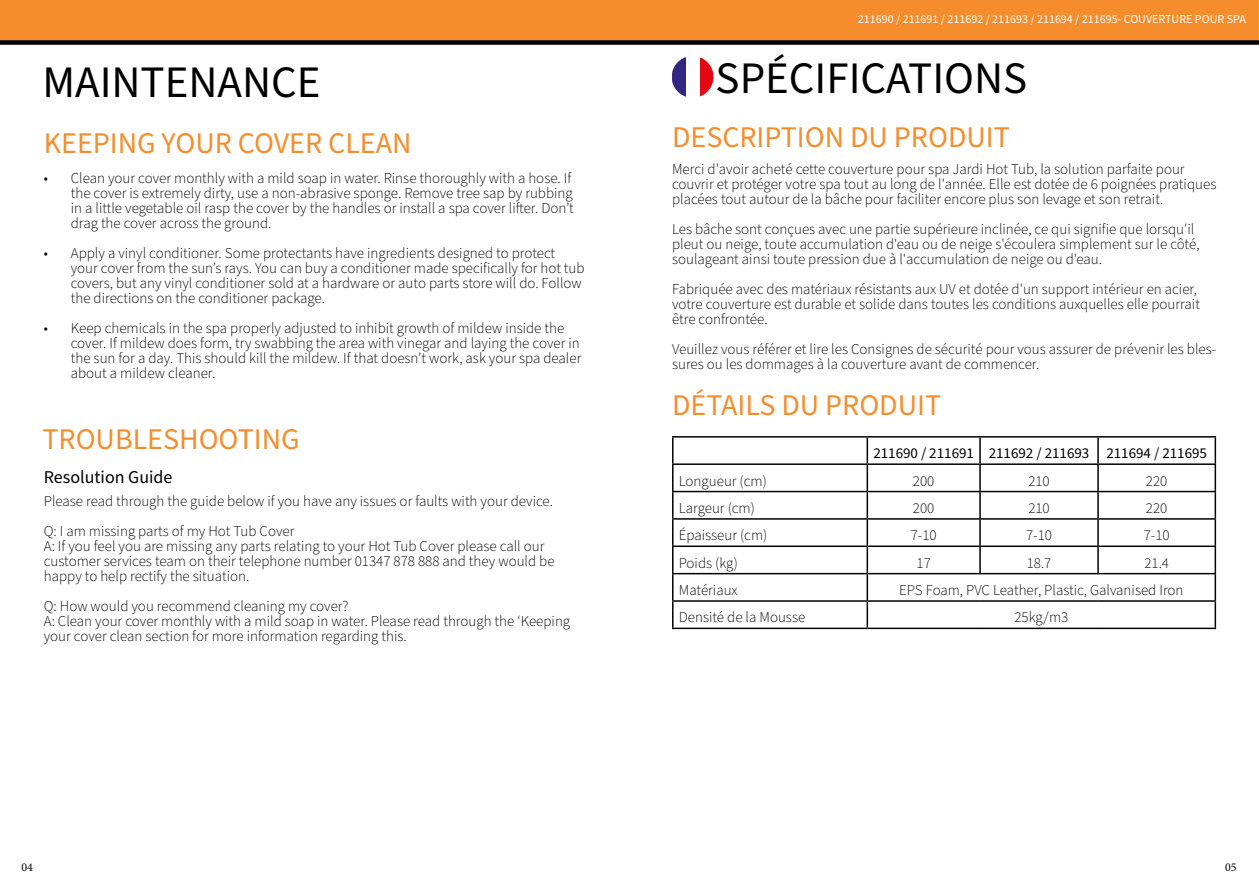
<style>
.page{position:relative;width:1259px;height:893px;background:#fff}
.page>*{position:absolute;margin:0;border:0;box-sizing:border-box;transform-origin:0 0}
.t1{font:45px "Source Sans Pro";color:#000}
.t2{font:30px "Source Sans Pro";color:#f68d2c}
.t3{font:18px "Source Sans Pro";color:#000}
.t4{font:300 15px/15px "Source Sans Pro";color:#000}
.t5{font:15px "Source Sans Pro";color:#000}
.t6{font:12px "Source Sans Pro";color:#fff}
.t7{font:12px "Minion Pro";color:#000}
</style>
<div class="page">
<div style="left:0;top:0;width:1259px;height:43px;background:#f68d2c"></div>
<div style="left:0;top:40px;width:1259px;height:5px;background:#000"></div>
<svg style="left:700px;top:57px;width:13px;height:40px"></svg>
<svg style="left:672px;top:57px;width:13px;height:40px"></svg>
<hr style="left:672px;top:436px;width:195px;height:2px;background:#000">
<hr style="left:867px;top:436px;width:113px;height:2px;background:#000">
<hr style="left:866px;top:438px;width:2px;height:25px;background:#000">
<hr style="left:980px;top:436px;width:118px;height:2px;background:#000">
<hr style="left:1098px;top:436px;width:118px;height:2px;background:#000">
<hr style="left:1214px;top:438px;width:2px;height:25px;background:#000">
<hr style="left:672px;top:463px;width:195px;height:2px;background:#000">
<hr style="left:867px;top:463px;width:113px;height:2px;background:#000">
<hr style="left:866px;top:465px;width:2px;height:26px;background:#000">
<hr style="left:980px;top:463px;width:118px;height:2px;background:#000">
<hr style="left:1098px;top:463px;width:118px;height:2px;background:#000">
<hr style="left:1214px;top:465px;width:2px;height:26px;background:#000">
<hr style="left:672px;top:491px;width:195px;height:1px;background:#000">
<hr style="left:867px;top:491px;width:113px;height:1px;background:#000">
<hr style="left:866px;top:492px;width:2px;height:26px;background:#000">
<hr style="left:980px;top:491px;width:118px;height:1px;background:#000">
<hr style="left:1098px;top:491px;width:118px;height:1px;background:#000">
<hr style="left:1214px;top:492px;width:2px;height:26px;background:#000">
<hr style="left:672px;top:518px;width:195px;height:2px;background:#000">
<hr style="left:867px;top:518px;width:113px;height:2px;background:#000">
<hr style="left:866px;top:520px;width:2px;height:25px;background:#000">
<hr style="left:980px;top:518px;width:118px;height:2px;background:#000">
<hr style="left:1098px;top:518px;width:118px;height:2px;background:#000">
<hr style="left:1214px;top:520px;width:2px;height:25px;background:#000">
<hr style="left:672px;top:545px;width:195px;height:2px;background:#000">
<hr style="left:867px;top:545px;width:113px;height:2px;background:#000">
<hr style="left:866px;top:547px;width:2px;height:26px;background:#000">
<hr style="left:980px;top:545px;width:118px;height:2px;background:#000">
<svg style="left:979px;top:438px;width:1px;height:135px"></svg>
<hr style="left:1098px;top:545px;width:118px;height:2px;background:#000">
<svg style="left:1097px;top:438px;width:1px;height:135px"></svg>
<hr style="left:1214px;top:547px;width:2px;height:26px;background:#000">
<hr style="left:672px;top:573px;width:195px;height:1px;background:#000">
<hr style="left:867px;top:573px;width:113px;height:1px;background:#000">
<hr style="left:866px;top:574px;width:2px;height:26px;background:#000">
<hr style="left:980px;top:573px;width:118px;height:1px;background:#000">
<hr style="left:1098px;top:573px;width:118px;height:1px;background:#000">
<hr style="left:1214px;top:574px;width:2px;height:26px;background:#000">
<hr style="left:672px;top:600px;width:195px;height:2px;background:#000">
<svg style="left:672px;top:438px;width:1px;height:190px"></svg>
<hr style="left:867px;top:600px;width:113px;height:2px;background:#000">
<hr style="left:866px;top:602px;width:2px;height:26px;background:#000">
<hr style="left:980px;top:600px;width:118px;height:2px;background:#000">
<hr style="left:1098px;top:600px;width:118px;height:2px;background:#000">
<hr style="left:1214px;top:602px;width:2px;height:26px;background:#000">
<hr style="left:672px;top:628px;width:195px;height:1px;background:#000">
<hr style="left:867px;top:628px;width:113px;height:1px;background:#000">
<hr style="left:980px;top:628px;width:118px;height:1px;background:#000">
<hr style="left:1098px;top:628px;width:118px;height:1px;background:#000">
<h1 class="t1" style="left:43px;top:52px;width:279px">MAINTENANCE</h1>
<h2 class="t2" style="left:44px;top:123px;width:369px">KEEPING YOUR COVER CLEAN</h2>
<p class="t4" style="left:71px;top:171px;width:504px;text-indent:-27px">• Clean your cover monthly with a mild soap in water. Rinse thoroughly with a hose. If the cover is extremely dirty, use a non-abrasive sponge. Remove tree sap by rubbing in a little vegetable oil rasp the cover by the handles or install a spa cover lifter. Don’t drag the cover across the ground.</p>
<p class="t4" style="left:71px;top:246px;width:515px;text-indent:-27px">• Apply a vinyl conditioner. Some protectants have ingredients designed to protect your cover from the sun’s rays. You can buy a conditioner made specifically for hot tub covers, but any vinyl conditioner sold at a hardware or auto parts store will do. Follow the directions on the conditioner package.</p>
<p class="t4" style="left:71px;top:321px;width:512px;text-indent:-27px">• Keep chemicals in the spa properly adjusted to inhibit growth of mildew inside the cover. If mildew does form, try swabbing the area with vinegar and laying the cover in the sun for a day. This should kill the mildew. If that doesn’t work, ask your spa dealer about a mildew cleaner.</p>
<h2 class="t2" style="left:43px;top:419px;width:259px">TROUBLESHOOTING</h2>
<p class="t3" style="left:44px;top:465px;width:130px">Resolution Guide</p>
<p class="t4" style="left:44px;top:486px;width:511px;line-height:30px">Please read through the guide below if you have any issues or faults with your device.<br>Q: I am missing parts of my Hot Tub Cover</p>
<p class="t4" style="left:44px;top:539px;width:512px">A: If you feel you are missing any parts relating to your Hot Tub Cover please call our customer services team on their telephone number 01347 878 888 and they would be happy to help rectify the situation.</p>
<p class="t4" style="left:44px;top:599px;width:528px">Q: How would you recommend cleaning my cover?<br>A: Clean your cover monthly with a mild soap in water. Please read through the ‘Keeping your cover clean section for more information regarding this.</p>
<p class="t7" style="left:21px;top:860px;width:13px">04</p>
<p class="t6" style="left:858px;top:11px;width:389px">211690 / 211691 / 211692 / 211693 / 211694 / 211695- COUVERTURE POUR SPA</p>
<h1 class="t1" style="left:715px;top:48px;width:313px">SPÉCIFICATIONS</h1>
<h2 class="t2" style="left:672px;top:117px;width:339px">DESCRIPTION DU PRODUIT</h2>
<p class="t4" style="left:672px;top:162px;width:546px">Merci d'avoir acheté cette couverture pour spa Jardi Hot Tub, la solution parfaite pour couvrir et protéger votre spa tout au long de l'année. Elle est dotée de 6 poignées pratiques placées tout autour de la bâche pour faciliter encore plus son levage et son retrait.</p>
<p class="t4" style="left:672px;top:222px;width:529px">Les bâche sont conçues avec une partie supérieure inclinée, ce qui signifie que lorsqu'il pleut ou neige, toute accumulation d'eau ou de neige s'écoulera simplement sur le côté, soulageant ainsi toute pression due à l'accumulation de neige ou d'eau.</p>
<p class="t4" style="left:672px;top:282px;width:529px">Fabriquée avec des matériaux résistants aux UV et dotée d'un support intérieur en acier, votre couverture est durable et solide dans toutes les conditions auxquelles elle pourrait être confrontée.</p>
<p class="t4" style="left:672px;top:342px;width:546px">Veuillez vous référer et lire les Consignes de sécurité pour vous assurer de prévenir les bles&shy;sures ou les dommages à la couverture avant de commencer.</p>
<h2 class="t2" style="left:672px;top:385px;width:271px">DÉTAILS DU PRODUIT</h2>
<p class="t5" style="left:873px;top:443px;width:335px">211690 / 211691 211692 / 211693 211694 / 211695</p>
<p class="t4" style="left:679px;top:474px;width:90px">Longueur (cm)</p>
<p class="t4" style="left:913px;top:474px;width:23px">200</p>
<p class="t4" style="left:1028px;top:474px;width:23px">210</p>
<p class="t4" style="left:1146px;top:474px;width:23px">220</p>
<p class="t4" style="left:679px;top:501px;width:78px">Largeur (cm)</p>
<p class="t4" style="left:913px;top:501px;width:23px">200</p>
<p class="t4" style="left:1028px;top:501px;width:23px">210</p>
<p class="t4" style="left:1146px;top:501px;width:23px">220</p>
<p class="t4" style="left:679px;top:528px;width:90px">Épaisseur (cm)</p>
<p class="t4" style="left:910px;top:528px;width:27px">7-10</p>
<p class="t4" style="left:1026px;top:528px;width:27px">7-10</p>
<p class="t4" style="left:1143px;top:528px;width:27px">7-10</p>
<p class="t4" style="left:679px;top:556px;width:61px">Poids (kg)</p>
<p class="t4" style="left:916px;top:556px;width:16px">17</p>
<p class="t4" style="left:1026px;top:556px;width:26px">18.7</p>
<p class="t4" style="left:1144px;top:556px;width:26px">21.4</p>
<p class="t4" style="left:679px;top:583px;width:60px">Matériaux</p>
<p class="t4" style="left:899px;top:583px;width:286px">EPS Foam, PVC Leather, Plastic, Galvanised Iron</p>
<p class="t4" style="left:679px;top:610px;width:128px">Densité de la Mousse</p>
<p class="t4" style="left:1014px;top:610px;width:55px">25kg/m3</p>
<p class="t7" style="left:1225px;top:860px;width:13px">05</p>
</div>
